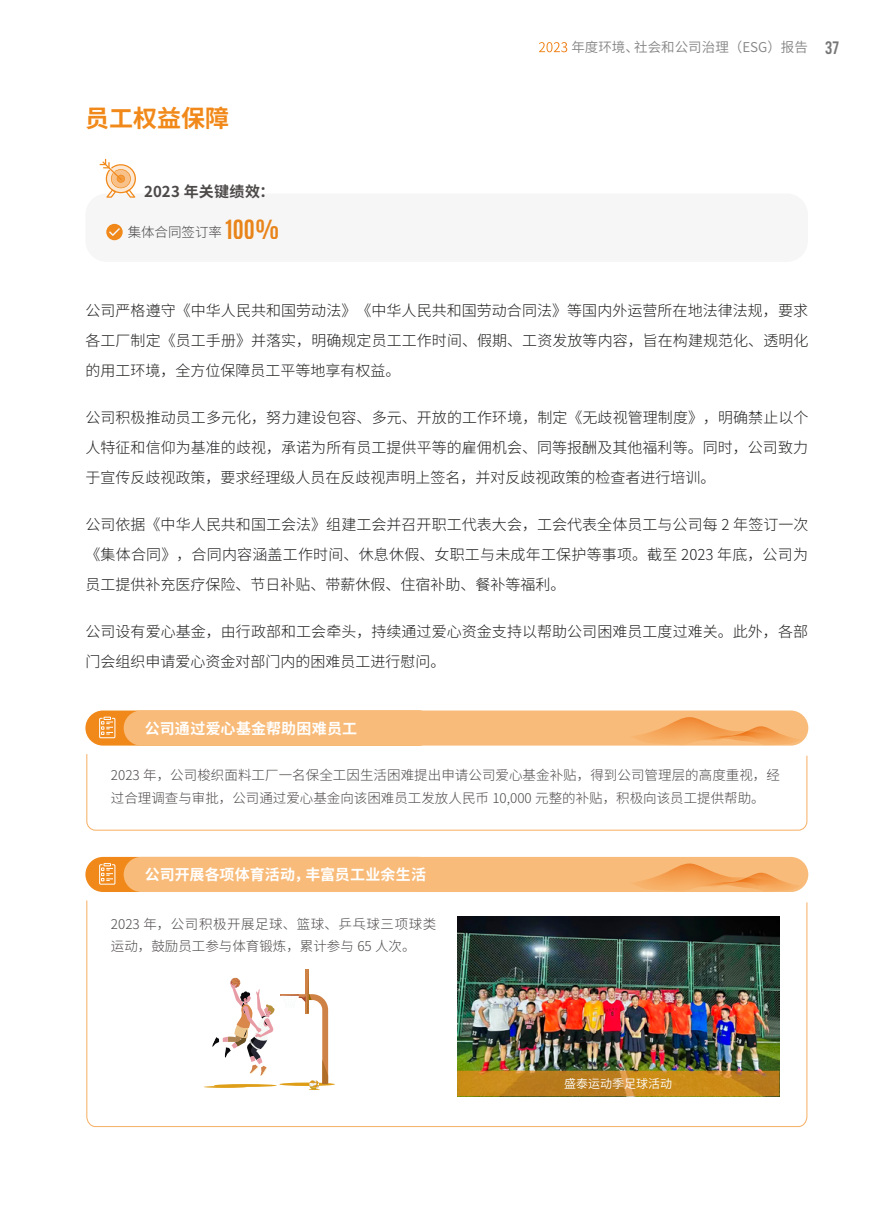
<style>
.page{position:relative;width:893px;height:1212px;background:#fff}
.page>*{position:absolute;margin:0;border:0;box-sizing:border-box;transform-origin:0 0}
.t1{font:700 24px "Source Han Sans CN";color:#f1891a}
.t2{font:300 15px/30px "Source Han Sans CN";color:#1f1e1d;text-align:justify}
.t3{font:700 15px "Source Han Sans CN";letter-spacing:.015em;color:#fff}
.t4{font:700 15px "Source Han Sans CN";letter-spacing:.01em;color:#4c4948}
.t5{font:300 13.5px/22.5px "Source Han Sans CN";color:#4c4948}
.t6{font:13.5px "Source Han Sans CN";color:#858585}
.t7{font:12px "Source Han Sans CN";color:#fff}
.s1{font-family:"Antonio";font-weight:700;font-size:22.5px;color:#f1891a}
.s2{color:#fff}
.s3{font-family:"Bebas";font-size:18px;color:#767676}
</style>
<div class="page">
<div style="left:85px;top:193px;width:723px;height:69px;background:#f6f6f7;border-radius:21px"></div>
<svg style="left:100px;top:159px;width:36px;height:39px"></svg>
<svg style="left:106px;top:224px;width:17px;height:16px"></svg>
<svg style="left:86px;top:754px;width:722px;height:77px"></svg>
<svg style="left:86px;top:900px;width:722px;height:227px"></svg>
<div style="left:85px;top:710px;width:351px;height:35px;background:#f1891a;border-radius:18px"></div>
<div style="left:85px;top:857px;width:351px;height:35px;background:#f1891a;border-radius:18px"></div>
<div style="left:124px;top:710px;width:684px;height:35px;background:#f8bb79;border-radius:18px"></div>
<div style="left:124px;top:857px;width:684px;height:35px;background:#f8bb79;border-radius:18px"></div>
<svg style="left:99px;top:716px;width:17px;height:22px"></svg>
<svg style="left:99px;top:863px;width:17px;height:22px"></svg>
<img style="left:636px;top:717px;width:78px;height:27px">
<img style="left:635px;top:863px;width:128px;height:28px">
<img style="left:700px;top:726px;width:101px;height:19px">
<img style="left:700px;top:873px;width:101px;height:19px">
<img style="left:457px;top:917px;width:322px;height:154px">
<svg style="left:457px;top:1071px;width:322px;height:25px;background:#c3841c"></svg>
<svg style="left:279px;top:1082px;width:56px;height:4px"></svg>
<svg style="left:204px;top:969px;width:124px;height:121px"></svg>
<h1 class="t1" style="left:85px;top:105px;width:145px">员工权益保障</h1>
<p class="t4" style="left:144px;top:183px;width:132px">2023 年关键绩效：</p>
<p class="t5" style="left:128px;top:221px;width:153px">集体合同签订率 <span class="s1">100%</span></p>
<p class="t6" style="left:538px;top:40px;width:302px"><span class="s2">2023</span> 年度环境、社会和公司治理（ESG）报告 <span class="s3">37</span></p>
<p class="t2" style="left:85px;top:296px;width:725px">公司严格遵守《中华人民共和国劳动法》《中华人民共和国劳动合同法》等国内外运营所在地法律法规，要求各工厂制定《员工手册》并落实，明确规定员工工作时间、假期、工资发放等内容，旨在构建规范化、透明化的用工环境，全方位保障员工平等地享有权益。</p>
<p class="t2" style="left:85px;top:403px;width:725px">公司积极推动员工多元化，努力建设包容、多元、开放的工作环境，制定《无歧视管理制度》，明确禁止以个人特征和信仰为基准的歧视，承诺为所有员工提供平等的雇佣机会、同等报酬及其他福利等。同时，公司致力于宣传反歧视政策，要求经理级人员在反歧视声明上签名，并对反歧视政策的检查者进行培训。</p>
<p class="t2" style="left:85px;top:510px;width:725px">公司依据《中华人民共和国工会法》组建工会并召开职工代表大会，工会代表全体员工与公司每 2 年签订一次《集体合同》，合同内容涵盖工作时间、休息休假、女职工与未成年工保护等事项。截至 2023 年底，公司为员工提供补充医疗保险、节日补贴、带薪休假、住宿补助、餐补等福利。</p>
<p class="t2" style="left:85px;top:617px;width:724px">公司设有爱心基金，由行政部和工会牵头，持续通过爱心资金支持以帮助公司困难员工度过难关。此外，各部门会组织申请爱心资金对部门内的困难员工进行慰问。</p>
<p class="t3" style="left:145px;top:720px;width:214px">公司通过爱心基金帮助困难员工</p>
<p class="t5" style="left:111px;top:764px;width:671px">2023 年，公司梭织面料工厂一名保全工因生活困难提出申请公司爱心基金补贴，得到公司管理层的高度重视，经过合理调查与审批，公司通过爱心基金向该困难员工发放人民币 10,000 元整的补贴，积极向该员工提供帮助。</p>
<p class="t3" style="left:145px;top:866px;width:283px">公司开展各项体育活动，丰富员工业余生活</p>
<p class="t5" style="left:111px;top:913px;width:327px">2023 年，公司积极开展足球、篮球、乒乓球三项球类运动，鼓励员工参与体育锻炼，累计参与 65 人次。</p>
<p class="t7" style="left:564px;top:1077px;width:109px">盛泰运动季足球活动</p>
</div>
